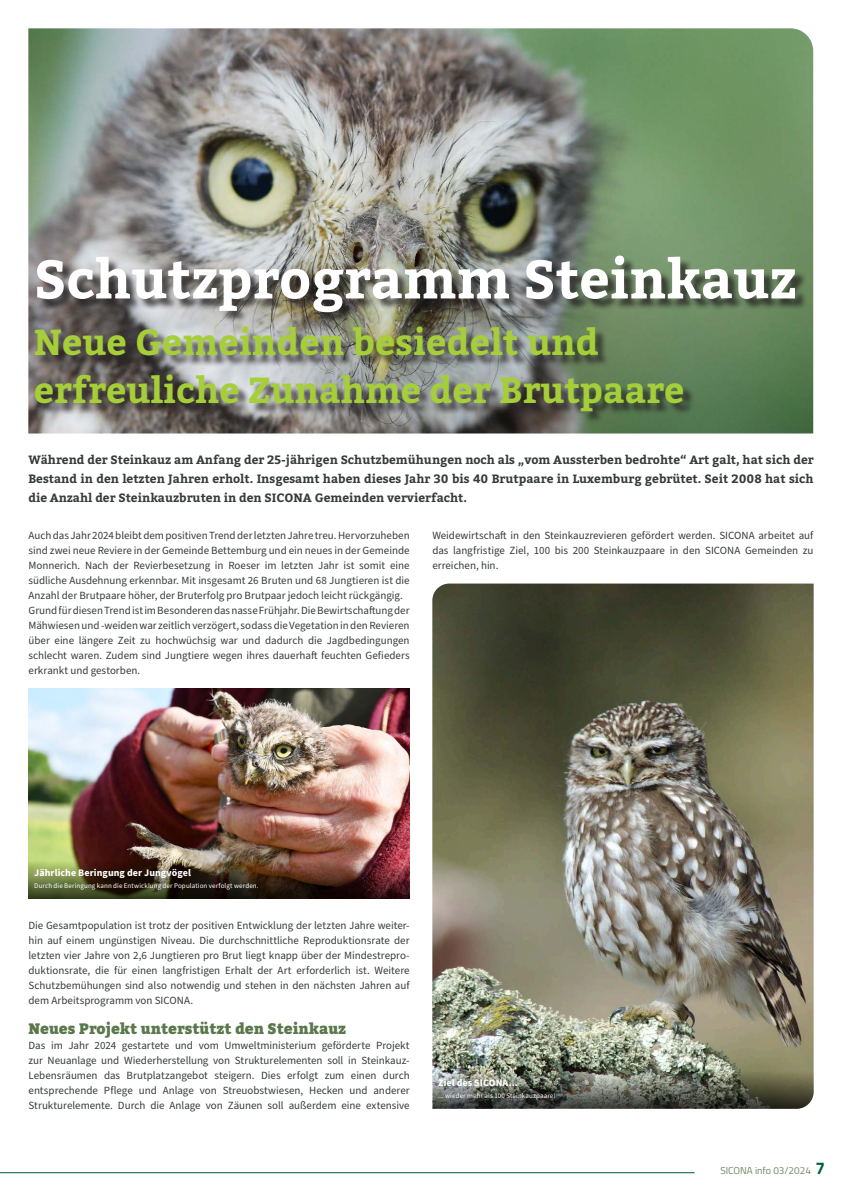
<style>
.page{position:relative;width:842px;height:1191px;background:#fff}
.page>*{position:absolute;margin:0;border:0;box-sizing:border-box;transform-origin:0 0}
._01_Big_Titel_80_88{font:700 54px "Bitter";color:#fff}
._08B_BillerzeilTitel{font:700 36px/48px "Bitter";color:#a6ce39}
._03B_Subtitel_Bitter_15_15{font:900 15px "Bitter";color:#5a784c}
._04_Intro_14_19{font:700 12px/19px "Bitter";color:#383b3b;text-align:justify}
._03B_Subtitel_Bitter_15_15-2{font:11px/15px "Source Sans Pro";color:#383b3b;text-align:justify}
._05_Body_11_14{font:11px/15px "Source Sans Pro";color:#383b3b;text-align:justify}
.DE_-_Billerzeil_-_7_9p1{font:700 10px "Source Sans Pro";letter-spacing:.005em;color:#fff}
._38_Title_gray_Titillium_Web{font:10px "Titillium Web";color:#6f8763}
.DE_-_Billerzeil_-_7_9p1-2{font:7px "Source Sans Pro";letter-spacing:.015em;color:#fff}
.s1{font-weight:700;font-size:17px;color:#015c37}
</style>
<div class="page">
<img style="left:28px;top:28px;width:785px;height:405px">
<img style="left:29px;top:688px;width:381px;height:172px">
<div style="left:37px;top:257px;width:770px;height:166px;background:#231f20;opacity:.75"></div>
<img style="left:432px;top:583px;width:382px;height:487px">
<img style="left:29px;top:860px;width:381px;height:38px">
<img style="left:432px;top:1070px;width:382px;height:38px">
<hr style="left:0;top:1172px;width:694px;height:1px;background:#015c37">
<p class="_01_Big_Titel_80_88" style="left:34px;top:244px;width:764px">Schutzprogramm Steinkauz</p>
<p class="_08B_BillerzeilTitel" style="left:34px;top:319px;width:652px">Neue Gemeinden besiedelt und erfreuliche Zunahme der Brutpaare</p>
<p class="_04_Intro_14_19" style="left:28px;top:450px;width:787px">Während der Steinkauz am Anfang der 25-jährigen Schutzbemühungen noch als „vom Aussterben bedrohte“ Art galt, hat sich der Bestand in den letzten Jahren erholt. Insgesamt haben dieses Jahr 30 bis 40 Brutpaare in Luxemburg gebrütet. Seit 2008 hat sich die Anzahl der Steinkauzbruten in den SICONA Gemeinden vervierfacht.</p>
<p class="_03B_Subtitel_Bitter_15_15-2" style="left:29px;top:528px;width:383px">Auch das Jahr 2024 bleibt dem positiven Trend der letzten Jahre treu. Hervorzuheben sind zwei neue Reviere in der Gemeinde Bettemburg und ein neues in der Gemeinde Monnerich. Nach der Revierbesetzung in Roeser im letzten Jahr ist somit eine südliche Ausdehnung erkennbar. Mit insgesamt 26 Bruten und 68 Jungtieren ist die Anzahl der Brutpaare höher, der Bruterfolg pro Brutpaar jedoch leicht rückgängig.</p>
<p class="_03B_Subtitel_Bitter_15_15-2" style="left:29px;top:603px;width:383px">Grund für diesen Trend ist im Besonderen das nasse Frühjahr. Die Bewirtschaftung der Mähwiesen und -weiden war zeitlich verzögert, sodass die Vegetation in den Revieren über eine längere Zeit zu hochwüchsig war und dadurch die Jagdbedingungen schlecht waren. Zudem sind Jungtiere wegen ihres dauerhaft feuchten Gefieders erkrankt und gestorben.</p>
<p class="_03B_Subtitel_Bitter_15_15-2" style="left:432px;top:528px;width:383px">Weidewirtschaft in den Steinkauzrevieren gefördert werden. SICONA arbeitet auf das langfristige Ziel, 100 bis 200 Steinkauzpaare in den SICONA Gemeinden zu erreichen, hin.</p>
<p class="DE_-_Billerzeil_-_7_9p1" style="left:34px;top:866px;width:158px">Jährliche Beringung der Jungvögel</p>
<p class="DE_-_Billerzeil_-_7_9p1-2" style="left:34px;top:880px;width:226px">Durch die Beringung kann die Entwicklung der Population verfolgt werden.</p>
<p class="_05_Body_11_14" style="left:29px;top:918px;width:383px">Die Gesamtpopulation ist trotz der positiven Entwicklung der letzten Jahre weiter&shy;hin auf einem ungünstigen Niveau. Die durchschnittliche Reproduktionsrate der letzten vier Jahre von 2,6 Jungtieren pro Brut liegt knapp über der Mindestrepro&shy;duktionsrate, die für einen langfristigen Erhalt der Art erforderlich ist. Weitere Schutzbemühungen sind also notwendig und stehen in den nächsten Jahren auf dem Arbeitsprogramm von SICONA.</p>
<p class="_03B_Subtitel_Bitter_15_15" style="left:29px;top:1019px;width:319px">Neues Projekt unterstützt den Steinkauz</p>
<p class="_03B_Subtitel_Bitter_15_15-2" style="left:29px;top:1038px;width:383px">Das im Jahr 2024 gestartete und vom Umweltministerium geförderte Projekt zur Neuanlage und Wiederherstellung von Strukturelementen soll in Steinkauz-Lebensräumen das Brutplatzangebot steigern. Dies erfolgt zum einen durch entsprechende Pflege und Anlage von Streuobstwiesen, Hecken und anderer Strukturelemente. Durch die Anlage von Zäunen soll außerdem eine extensive</p>
<p class="DE_-_Billerzeil_-_7_9p1" style="left:438px;top:1076px;width:81px">Ziel des SICONA...</p>
<p class="DE_-_Billerzeil_-_7_9p1-2" style="left:438px;top:1090px;width:119px">... wieder mehr als 100 Steinkauzpaare!</p>
<p class="_38_Title_gray_Titillium_Web" style="left:720px;top:1163px;width:106px">SICONA info 03/2024 <span class="s1">7</span></p>
</div>
